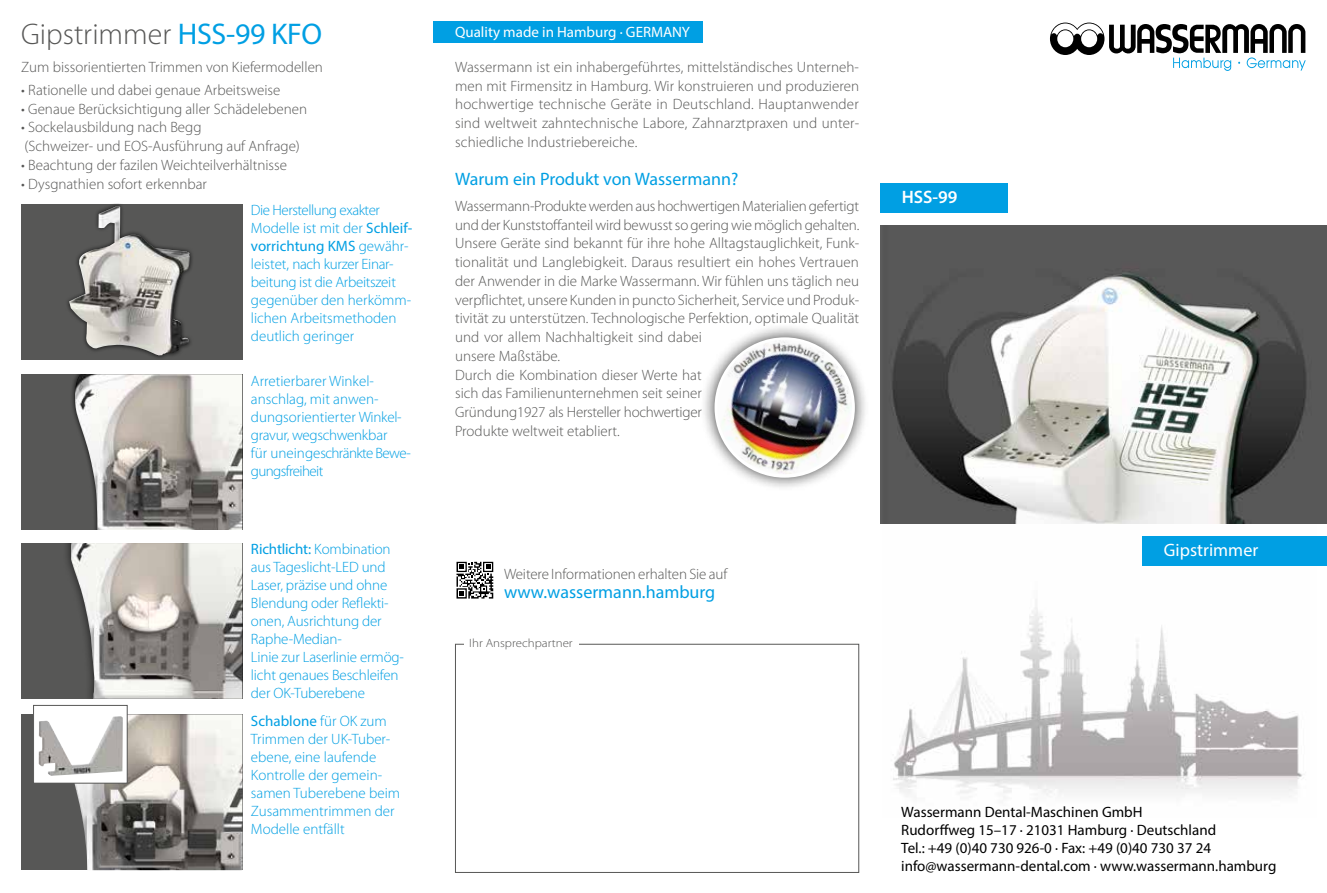
<style>
.page{position:relative;width:1327px;height:893px;background:#fff}
.page>*{position:absolute;margin:0;border:0;box-sizing:border-box;transform-origin:0 0}
.t1{font:300 30px "Myriad Pro";color:#575756}
.t2{font:18px "Myriad Pro";color:#009fe3}
.t3{font:18px "Myriad Pro";color:#fff}
.t4{font:600 18px "Myriad Pro";color:#fff}
.t5{font:300 15px/18.8px "Myriad Pro";color:#575756}
.t6{font:300 15px/18px "Myriad Pro";letter-spacing:-.01em;color:#009fe3}
.t7{font:15px/18px "Myriad Pro";color:#000}
.t8{font:15px "Myriad Pro";color:#fff}
.t9{font:300 12px "Myriad Pro";color:#575756;scale:1.08 1}
.s1{font-weight:400;color:#009fe3}
.s2{font-weight:400}
</style>
<div class="page">
<img style="left:882px;top:523px;width:434px;height:275px">
<svg style="left:1050px;top:22px;width:255px;height:49px"></svg>
<div style="left:880px;top:183px;width:128px;height:30px;background:#009fe3"></div>
<div style="left:1142px;top:536px;width:185px;height:30px;background:#009fe3"></div>
<img style="left:880px;top:225px;width:447px;height:298px">
<div style="left:21px;top:374px;width:221px;height:156px;background:#575756"></div>
<img style="left:73px;top:374px;width:169px;height:156px">
<div style="left:21px;top:204px;width:221px;height:156px;background:#575756"></div>
<img style="left:69px;top:206px;width:121px;height:149px">
<div style="left:455px;top:644px;width:404px;height:229px;border:1px solid #575756"></div>
<div style="left:463px;top:638px;width:115px;height:14px;background:#fff"></div>
<div style="left:434px;top:21px;width:269px;height:22px;background:#009fe3"></div>
<svg style="left:456px;top:561px;width:38px;height:38px"></svg>
<div style="left:701px;top:324px;width:167px;height:167px;background:#000;opacity:.75"></div>
<img style="left:717px;top:340px;width:135px;height:134px">
<div style="left:21px;top:543px;width:221px;height:156px;background:#575756"></div>
<div style="left:62px;top:543px;width:180px;height:156px;background:#000;opacity:.75"></div>
<img style="left:71px;top:543px;width:171px;height:156px">
<div style="left:21px;top:714px;width:221px;height:156px;background:#575756"></div>
<img style="left:74px;top:714px;width:168px;height:156px">
<div style="left:34px;top:705px;width:93px;height:78px;background:#fff"></div>
<img style="left:39px;top:716px;width:84px;height:60px">
<div style="left:33px;top:705px;width:95px;height:78px;border:1px solid #575756"></div>
<h1 class="t1" style="left:21px;top:17px;width:302px">Gipstrimmer <span class="s1">HSS-99 KFO</span></h1>
<p class="t5" style="left:21px;top:57px;width:303px">Zum bissorientierten Trimmen von Kiefermodellen</p>
<p class="t5" style="left:21px;top:81px;width:261px">• Rationelle und dabei genaue Arbeitsweise</p>
<p class="t5" style="left:21px;top:99px;width:287px">• Genaue Berücksichtigung aller Schädelebenen</p>
<p class="t5" style="left:21px;top:118px;width:280px">• Sockelausbildung nach Begg<br>(Schweizer- und EOS-Ausführung auf Anfrage)</p>
<p class="t5" style="left:21px;top:156px;width:267px">• Beachtung der fazilen Weichteilverhältnisse</p>
<p class="t5" style="left:21px;top:174px;width:187px">• Dysgnathien sofort erkennbar</p>
<p class="t6" style="left:251px;top:202px;width:163px">Die Herstellung exakter<br>Modelle ist mit der <span class="s2">Schleif&shy;vorrichtung KMS</span> gewähr&shy;leistet, nach kurzer Einar&shy;beitung ist die Arbeitszeit gegenüber den herkömm&shy;lichen Arbeitsmethoden deutlich geringer</p>
<p class="t6" style="left:251px;top:372px;width:161px">Arretierbarer Winkel&shy;anschlag, mit anwen&shy;dungsorientierter Winkel&shy;gravur, wegschwenkbar<br>für uneingeschränkte Bewe&shy;gungsfreiheit</p>
<p class="t6" style="left:251px;top:540px;width:155px"><span class="s2">Richtlicht:</span> Kombination aus Tageslicht-LED und<br>Laser, präzise und ohne<br>Blendung oder Reflekti&shy;onen, Ausrichtung der<br>Raphe-Median-<br>Linie zur Laserlinie ermög&shy;licht genaues Beschleifen der OK-Tuberebene</p>
<p class="t6" style="left:251px;top:712px;width:151px"><span class="s2">Schablone</span> für OK zum<br>Trimmen der UK-Tuber&shy;ebene, eine laufende<br>Kontrolle der gemein&shy;samen Tuberebene beim<br>Zusammentrimmen der<br>Modelle entfällt</p>
<p class="t8" style="left:455px;top:22px;width:236px">Quality made in Hamburg · GERMANY</p>
<p class="t5" style="left:455px;top:58px;width:405px;text-align:justify">Wassermann ist ein inhabergeführtes, mittelständisches Unterneh&shy;men mit Firmensitz in Hamburg. Wir konstruieren und produzieren hochwertige technische Geräte in Deutschland. Hauptanwender sind weltweit zahntechnische Labore, Zahnarztpraxen und unter&shy;schiedliche Industriebereiche.</p>
<p class="t2" style="left:455px;top:168px;width:285px">Warum ein Produkt von Wassermann?</p>
<p class="t5" style="left:455px;top:197px;width:406px">Wassermann-Produkte werden aus hochwertigen Materialien gefertigt und der Kunststoffanteil wird bewusst so gering wie möglich gehalten.<br>Unsere Geräte sind bekannt für ihre hohe Alltagstauglichkeit, Funk&shy;tionalität und Langlebigkeit. Daraus resultiert ein hohes Vertrauen der Anwender in die Marke Wassermann. Wir fühlen uns täglich neu verpflichtet, unsere Kunden in puncto Sicherheit, Service und Produk&shy;tivität zu unterstützen. Technologische Perfektion, optimale Qualität und vor allem Nachhaltigkeit sind dabei<br>unsere Maßstäbe.<br>Durch die Kombination dieser Werte hat<br>sich das Familienunternehmen seit seiner<br>Gründung1927 als Hersteller hochwertiger<br>Produkte weltweit etabliert.</p>
<p class="t4" style="left:901px;top:186px;width:57px">HSS-99</p>
<p class="t5" style="left:504px;top:565px;width:225px">Weitere Informationen erhalten Sie auf</p>
<p class="t2" style="left:504px;top:581px;width:213px">www.wassermann.hamburg</p>
<p class="t9" style="left:469px;top:636px;width:97px">Ihr Ansprechpartner</p>
<p class="t3" style="left:1164px;top:539px;width:96px">Gipstrimmer</p>
<p class="t7" style="left:901px;top:803px;width:377px">Wassermann Dental-Maschinen GmbH<br>Rudorffweg 15–17 · 21031 Hamburg · Deutschland<br>Tel.: +49 (0)40 730 926-0 · Fax: +49 (0)40 730 37 24 info@wassermann-dental.com · www.wassermann.hamburg</p>
</div>
